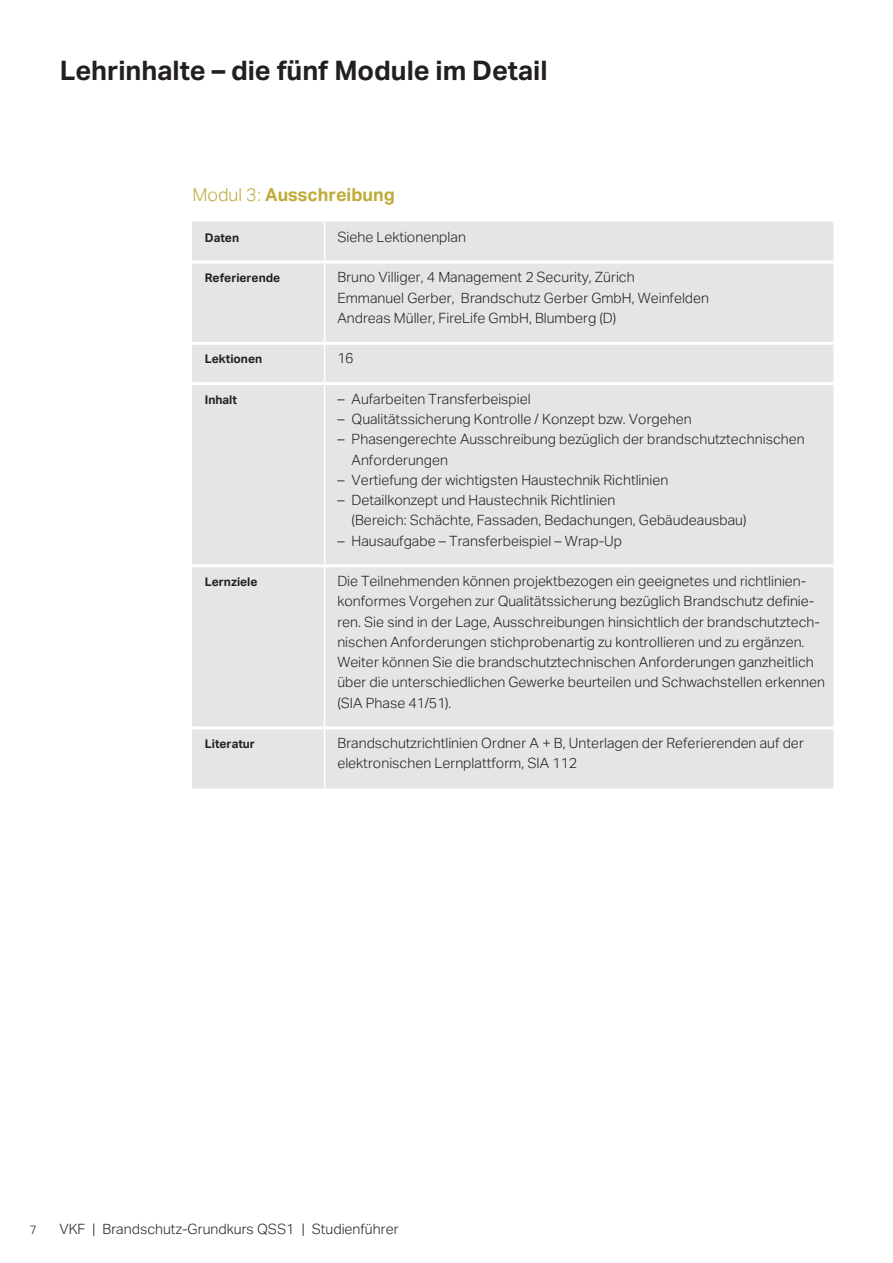
<style>
.page{position:relative;width:893px;height:1263px;background:#fff}
.page>*{position:absolute;margin:0;border:0;box-sizing:border-box;transform-origin:0 0}
.VKG_Titel_18_20pt{font:700 27px "Aktiv Grotesk";color:#231f20}
.VKG_Lead_Intro_12_16pt{font:700 18px "Aktiv Grotesk";color:#bfaa3a}
.VKG_Lauftext_9_5_13_5_light{font:300 14.25px/20.2px "Aktiv Grotesk";color:#231f20}
.VKG_SmallText_8_10pt{font:700 12px "Aktiv Grotesk";color:#231f20}
.t1{font:300 12px "Aktiv Grotesk";color:#231f20}
.s1{font-weight:300}
</style>
<div class="page">
<div style="left:192px;top:222px;width:641px;height:567px;background:#e4e5e6"></div>
<hr style="left:324px;top:729px;width:1px;height:60px;background:#fff">
<hr style="left:324px;top:385px;width:1px;height:179px;background:#fff">
<hr style="left:324px;top:222px;width:1px;height:39px;background:#fff">
<hr style="left:192px;top:261px;width:133px;height:3px;background:#fff">
<hr style="left:325px;top:261px;width:508px;height:3px;background:#fff">
<hr style="left:324px;top:264px;width:1px;height:78px;background:#fff">
<hr style="left:192px;top:342px;width:133px;height:3px;background:#fff">
<hr style="left:325px;top:342px;width:508px;height:3px;background:#fff">
<hr style="left:192px;top:382px;width:133px;height:3px;background:#fff">
<hr style="left:325px;top:382px;width:508px;height:3px;background:#fff">
<hr style="left:324px;top:345px;width:1px;height:37px;background:#fff">
<hr style="left:192px;top:564px;width:133px;height:3px;background:#fff">
<hr style="left:325px;top:564px;width:508px;height:3px;background:#fff">
<hr style="left:192px;top:726px;width:133px;height:3px;background:#fff">
<hr style="left:325px;top:726px;width:508px;height:3px;background:#fff">
<hr style="left:324px;top:567px;width:1px;height:159px;background:#fff">
<p class="VKG_Titel_18_20pt" style="left:60px;top:53px;width:489px">Lehrinhalte – die fünf Module im Detail</p>
<p class="VKG_Lead_Intro_12_16pt" style="left:192px;top:184px;width:204px"><span class="s1">Modul 3:</span> Ausschreibung</p>
<p class="VKG_SmallText_8_10pt" style="left:205px;top:230px;width:36px">Daten</p>
<p class="VKG_Lauftext_9_5_13_5_light" style="left:337px;top:227px;width:130px">Siehe Lektionenplan</p>
<p class="VKG_SmallText_8_10pt" style="left:205px;top:271px;width:77px">Referierende</p>
<p class="VKG_Lauftext_9_5_13_5_light" style="left:337px;top:267px;width:299px">Bruno Villiger, 4 Management 2 Security, Zürich</p>
<p class="VKG_Lauftext_9_5_13_5_light" style="left:337px;top:287px;width:373px">Emmanuel Gerber, Brandschutz Gerber GmbH, Weinfelden<br>Andreas Müller, FireLife GmbH, Blumberg (D)</p>
<p class="VKG_SmallText_8_10pt" style="left:205px;top:352px;width:59px">Lektionen</p>
<p class="VKG_Lauftext_9_5_13_5_light" style="left:337px;top:348px;width:18px">16</p>
<p class="VKG_SmallText_8_10pt" style="left:205px;top:392px;width:34px">Inhalt</p>
<p class="VKG_Lauftext_9_5_13_5_light" style="left:337px;top:389px;width:195px">– Aufarbeiten Transferbeispiel</p>
<p class="VKG_Lauftext_9_5_13_5_light" style="left:337px;top:409px;width:356px">– Qualitätssicherung Kontrolle / Konzept bzw. Vorgehen</p>
<p class="VKG_Lauftext_9_5_13_5_light" style="left:352px;top:429px;width:455px;text-indent:-14px">– Phasengerechte Ausschreibung bezüglich der brandschutztechnischen<br>Anforderungen</p>
<p class="VKG_Lauftext_9_5_13_5_light" style="left:337px;top:470px;width:332px">– Vertiefung der wichtigsten Haustechnik Richtlinien</p>
<p class="VKG_Lauftext_9_5_13_5_light" style="left:352px;top:490px;width:396px;text-indent:-14px">– Detailkonzept und Haustechnik Richtlinien<br>(Bereich: Schächte, Fassaden, Bedachungen, Gebäudeausbau)</p>
<p class="VKG_Lauftext_9_5_13_5_light" style="left:337px;top:530px;width:286px">– Hausaufgabe – Transferbeispiel – Wrap-Up</p>
<p class="VKG_SmallText_8_10pt" style="left:205px;top:574px;width:54px">Lernziele</p>
<p class="VKG_Lauftext_9_5_13_5_light" style="left:337px;top:571px;width:489px">Die Teilnehmenden können projektbezogen ein geeignetes und richtlinien&shy;konformes Vorgehen zur Qualitätssicherung bezüglich Brandschutz definie&shy;ren. Sie sind in der Lage, Ausschreibungen hinsichtlich der brandschutztech&shy;nischen Anforderungen stichprobenartig zu kontrollieren und zu ergänzen.<br>Weiter können Sie die brandschutztechnischen Anforderungen ganzheitlich über die unterschiedlichen Gewerke beurteilen und Schwachstellen erkennen (SIA Phase 41/51).</p>
<p class="VKG_SmallText_8_10pt" style="left:205px;top:736px;width:52px">Literatur</p>
<p class="VKG_Lauftext_9_5_13_5_light" style="left:337px;top:733px;width:468px">Brandschutzrichtlinien Ordner A + B, Unterlagen der Referierenden auf der elektronischen Lernplattform, SIA 112</p>
<p class="t1" style="left:30px;top:1223px;width:9px">7</p>
<p class="VKG_Lauftext_9_5_13_5_light" style="left:60px;top:1219px;width:341px">VKF | Brandschutz-Grundkurs QSS1 | Studienführer</p>
</div>
